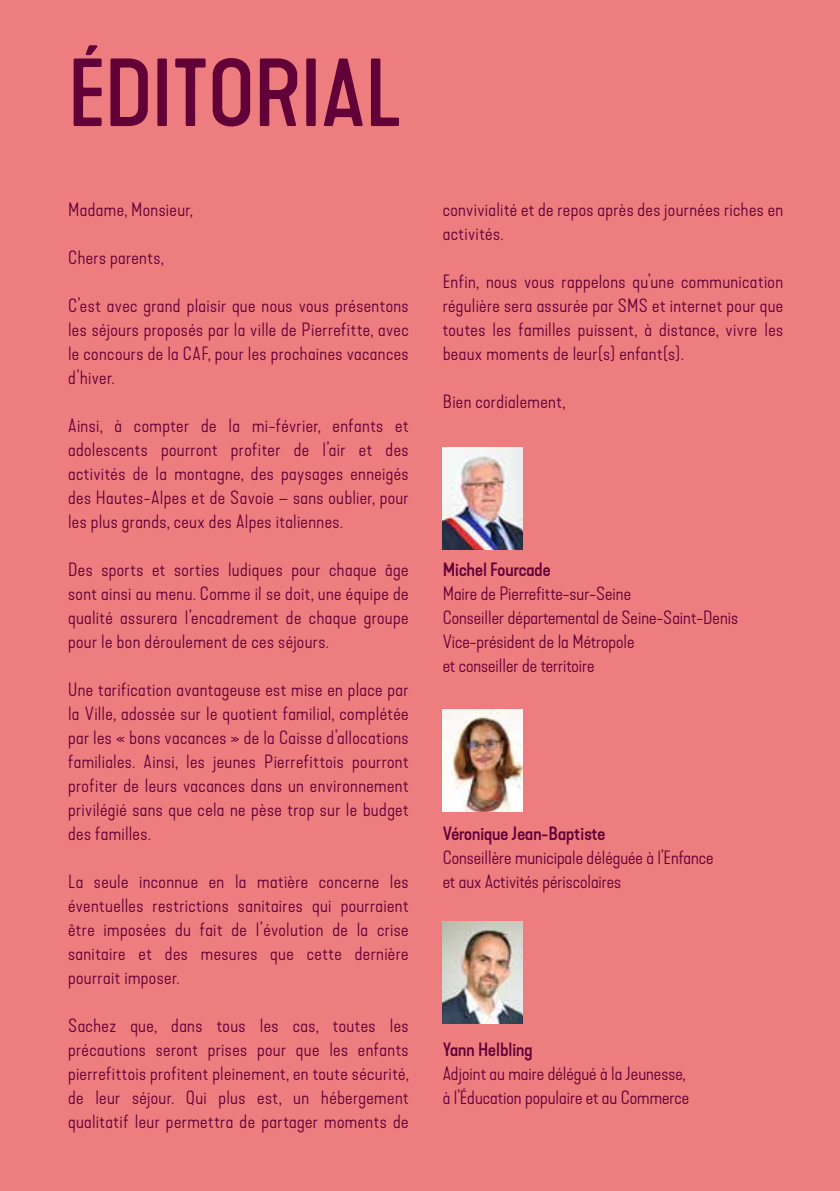
<style>
.page{position:relative;width:840px;height:1191px;background:#fff}
.page>*{position:absolute;margin:0;border:0;box-sizing:border-box;transform-origin:0 0}
.t1{font:500 expanded 90px "Kapra Neue";letter-spacing:-.01em;color:#620038}
.t2{font:300 expanded 18px/24px "Kapra Neue";letter-spacing:.02em;color:#620038;text-align:justify}
.t3{font:300 expanded 18px/24px "Kapra Neue";color:#620038}
.t4{font:500 expanded 18px "Kapra Neue";color:#620038}
</style>
<div class="page">
<div style="left:0;top:0;width:839px;height:1191px;background:#ed7d7f"></div>
<img style="left:442px;top:447px;width:80px;height:102px">
<img style="left:442px;top:709px;width:80px;height:102px">
<img style="left:442px;top:921px;width:80px;height:103px">
<h1 class="t1" style="left:67px;top:39px;width:337px">ÉDITORIAL</h1>
<p class="t2" style="left:68px;top:198px;width:126px">Madame, Monsieur,</p>
<p class="t2" style="left:68px;top:246px;width:97px">Chers parents,</p>
<p class="t2" style="left:68px;top:294px;width:342px">C’est avec grand plaisir que nous vous présentons les séjours proposés par la ville de Pierrefitte, avec le concours de la CAF, pour les prochaines vacances d’hiver.</p>
<p class="t2" style="left:68px;top:414px;width:342px">Ainsi, à compter de la mi-février, enfants et adolescents pourront profiter de l’air et des activités de la montagne, des paysages enneigés des Hautes-Alpes et de Savoie – sans oublier, pour les plus grands, ceux des Alpes italiennes.</p>
<p class="t2" style="left:68px;top:558px;width:342px">Des sports et sorties ludiques pour chaque âge sont ainsi au menu. Comme il se doit, une équipe de qualité assurera l’encadrement de chaque groupe pour le bon déroulement de ces séjours.</p>
<p class="t2" style="left:68px;top:678px;width:342px">Une tarification avantageuse est mise en place par la Ville, adossée sur le quotient familial, complétée par les « bons vacances » de la Caisse d’allocations familiales. Ainsi, les jeunes Pierrefittois pourront profiter de leurs vacances dans un environnement privilégié sans que cela ne pèse trop sur le budget des familles.</p>
<p class="t2" style="left:68px;top:870px;width:342px">La seule inconnue en la matière concerne les éventuelles restrictions sanitaires qui pourraient être imposées du fait de l’évolution de la crise sanitaire et des mesures que cette dernière pourrait imposer.</p>
<p class="t2" style="left:68px;top:1014px;width:342px">Sachez que, dans tous les cas, toutes les précautions seront prises pour que les enfants pierrefittois profitent pleinement, en toute sécurité, de leur séjour. Qui plus est, un hébergement qualitatif leur permettra de partager moments de</p>
<p class="t2" style="left:442px;top:198px;width:342px">convivialité et de repos après des journées riches en activités.</p>
<p class="t2" style="left:442px;top:270px;width:342px">Enfin, nous vous rappelons qu’une communication régulière sera assurée par SMS et internet pour que toutes les familles puissent, à distance, vivre les beaux moments de leur(s) enfant(s).</p>
<p class="t2" style="left:442px;top:390px;width:124px">Bien cordialement,</p>
<p class="t4" style="left:442px;top:559px;width:109px">Michel Fourcade</p>
<p class="t3" style="left:442px;top:582px;width:297px">Maire de Pierrefitte-sur-Seine<br>Conseiller départemental de Seine-Saint-Denis Vice-président de la Métropole<br>et conseiller de territoire</p>
<p class="t4" style="left:442px;top:823px;width:164px">Véronique Jean-Baptiste</p>
<p class="t3" style="left:442px;top:846px;width:272px">Conseillère municipale déléguée à l’Enfance et aux Activités périscolaires</p>
<p class="t4" style="left:442px;top:1039px;width:91px">Yann Helbling</p>
<p class="t3" style="left:442px;top:1062px;width:248px">Adjoint au maire délégué à la Jeunesse, à l’Éducation populaire et au Commerce</p>
</div>
